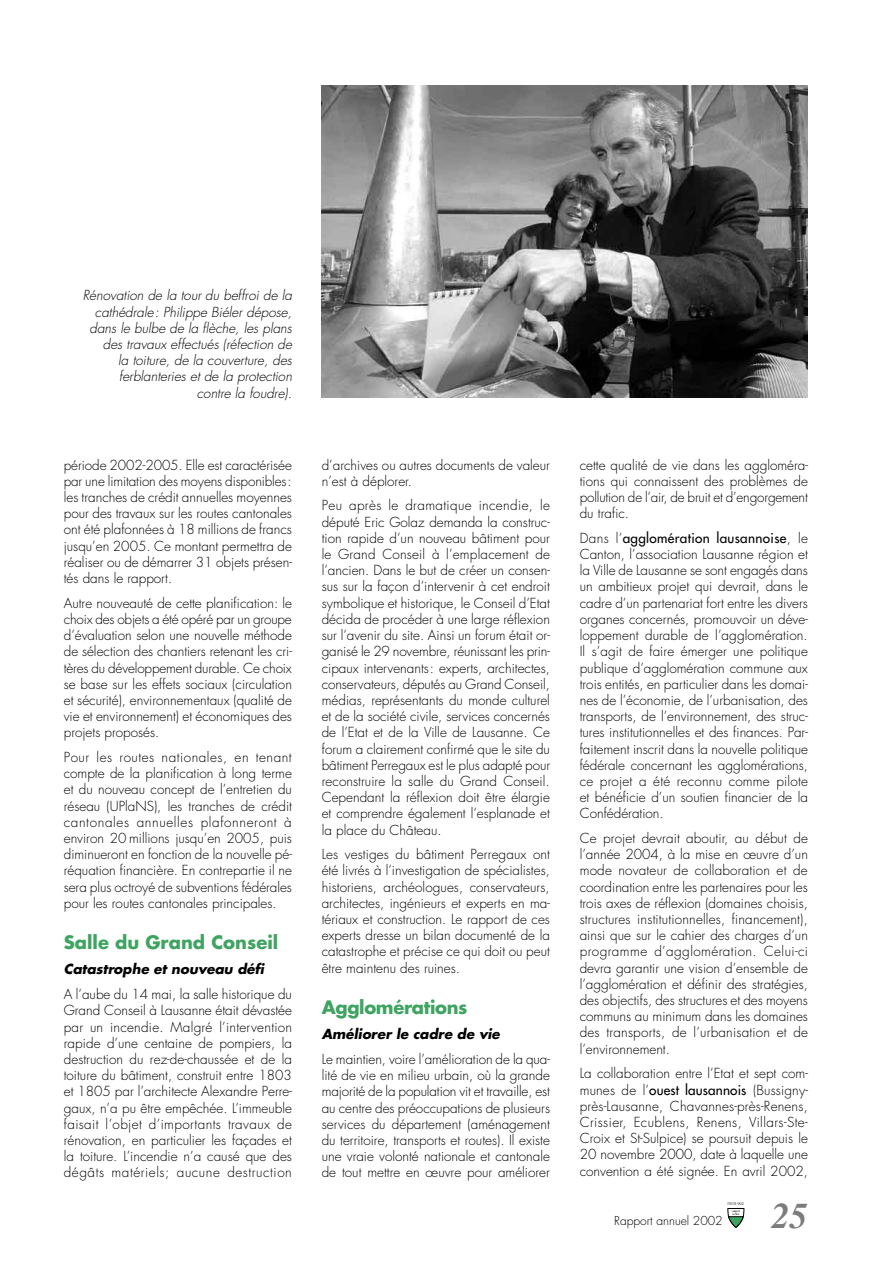
<style>
.page{position:relative;width:893px;height:1263px;background:#fff}
.page>*{position:absolute;margin:0;border:0;box-sizing:border-box;transform-origin:0 0}
.t1{font:italic 700 36px "Times";color:#7c7c7c}
.t2{font:700 18px "Futura";color:#3fa462}
.t3{font:700 18px "Futura";letter-spacing:-.02em;color:#3fa462}
.t4{font:300 13.5px/16.2px "Futura";color:#000;text-align:justify}
.t5{font:italic 300 13.5px/16.2px "Futura";color:#000;text-align:right}
.t6{font:italic 700 13.5px "Futura";color:#000}
.t7{font:300 12px "Futura";color:#000}
.s1{font-weight:400}
</style>
<div class="page">
<svg style="left:728px;top:1202px;width:16px;height:25px"></svg>
<img style="left:321px;top:85px;width:487px;height:313px">
<p class="t5" style="left:83px;top:288px;width:211px">Rénovation de la tour du beffroi de la cathédrale: Philippe Biéler dépose, dans le bulbe de la flèche, les plans des travaux effectués (réfection de<br>la toiture, de la couverture, des ferblanteries et de la protection contre la foudre).</p>
<p class="t4" style="left:64px;top:457px;width:230px">période 2002-2005. Elle est caractérisée par une limitation des moyens disponibles: les tranches de crédit annuelles moyennes pour des travaux sur les routes cantonales ont été plafonnées à 18 millions de francs jusqu’en 2005. Ce montant permettra de réaliser ou de démarrer 31 objets présen&shy;tés dans le rapport.</p>
<p class="t4" style="left:64px;top:595px;width:230px">Autre nouveauté de cette planification: le choix des objets a été opéré par un groupe d’évaluation selon une nouvelle méthode de sélection des chantiers retenant les cri&shy;tères du développement durable. Ce choix se base sur les effets sociaux (circulation et sécurité), environnementaux (qualité de vie et environnement) et économiques des projets proposés.</p>
<p class="t4" style="left:64px;top:749px;width:230px">Pour les routes nationales, en tenant compte de la planification à long terme et du nouveau concept de l’entretien du réseau (UPlaNS), les tranches de crédit cantonales annuelles plafonneront à environ 20 millions jusqu’en 2005, puis diminueront en fonction de la nouvelle pé&shy;réquation financière. En contrepartie il ne sera plus octroyé de subventions fédérales pour les routes cantonales principales.</p>
<h2 class="t2" style="left:64px;top:930px;width:216px">Salle du Grand Conseil</h2>
<p class="t6" style="left:64px;top:960px;width:203px">Catastrophe et nouveau défi</p>
<p class="t4" style="left:64px;top:986px;width:230px">A l’aube du 14 mai, la salle historique du Grand Conseil à Lausanne était dévastée par un incendie. Malgré l’intervention rapide d’une centaine de pompiers, la destruction du rez-de-chaussée et de la toiture du bâtiment, construit entre 1803 et 1805 par l’architecte Alexandre Perre&shy;gaux, n’a pu être empêchée. L’immeuble faisait l’objet d’importants travaux de rénovation, en particulier les façades et la toiture. L’incendie n’a causé que des dégâts matériels; aucune destruction</p>
<p class="t4" style="left:322px;top:457px;width:230px">d’archives ou autres documents de valeur n’est à déplorer.</p>
<p class="t4" style="left:322px;top:498px;width:230px">Peu après le dramatique incendie, le député Eric Golaz demanda la construc&shy;tion rapide d’un nouveau bâtiment pour le Grand Conseil à l’emplacement de l’ancien. Dans le but de créer un consen&shy;sus sur la façon d’intervenir à cet endroit symbolique et historique, le Conseil d’Etat décida de procéder à une large réflexion sur l’avenir du site. Ainsi un forum était or&shy;ganisé le 29 novembre, réunissant les prin&shy;cipaux intervenants: experts, architectes, conservateurs, députés au Grand Conseil, médias, représentants du monde culturel et de la société civile, services concernés de l’Etat et de la Ville de Lausanne. Ce forum a clairement confirmé que le site du bâtiment Perregaux est le plus adapté pour reconstruire la salle du Grand Conseil.<br>Cependant la réflexion doit être élargie et comprendre également l’esplanade et la place du Château.</p>
<p class="t4" style="left:322px;top:847px;width:230px">Les vestiges du bâtiment Perregaux ont été livrés à l’investigation de spécialistes, historiens, archéologues, conservateurs, architectes, ingénieurs et experts en ma&shy;tériaux et construction. Le rapport de ces experts dresse un bilan documenté de la catastrophe et précise ce qui doit ou peut être maintenu des ruines.</p>
<h2 class="t3" style="left:322px;top:995px;width:147px">Agglomérations</h2>
<p class="t6" style="left:322px;top:1025px;width:179px">Améliorer le cadre de vie</p>
<p class="t4" style="left:322px;top:1051px;width:230px">Le maintien, voire l’amélioration de la qua&shy;lité de vie en milieu urbain, où la grande majorité de la population vit et travaille, est au centre des préoccupations de plusieurs services du département (aménagement du territoire, transports et routes). Il existe une vraie volonté nationale et cantonale de tout mettre en œuvre pour améliorer</p>
<p class="t4" style="left:580px;top:457px;width:230px">cette qualité de vie dans les aggloméra&shy;tions qui connaissent des problèmes de pollution de l’air, de bruit et d’engorgement du trafic.</p>
<p class="t4" style="left:580px;top:530px;width:230px">Dans l’<span class="s1">agglomération lausannoise</span>, le Canton, l’association Lausanne région et la Ville de Lausanne se sont engagés dans un ambitieux projet qui devrait, dans le cadre d’un partenariat fort entre les divers organes concernés, promouvoir un déve&shy;loppement durable de l’agglomération.<br>Il s’agit de faire émerger une politique publique d’agglomération commune aux trois entités, en particulier dans les domai&shy;nes de l’économie, de l’urbanisation, des transports, de l’environnement, des struc&shy;tures institutionnelles et des finances. Par&shy;faitement inscrit dans la nouvelle politique fédérale concernant les agglomérations, ce projet a été reconnu comme pilote et bénéficie d’un soutien financier de la Confédération.</p>
<p class="t4" style="left:580px;top:830px;width:230px">Ce projet devrait aboutir, au début de l’année 2004, à la mise en œuvre d’un mode novateur de collaboration et de coordination entre les partenaires pour les trois axes de réflexion (domaines choisis, structures institutionnelles, financement), ainsi que sur le cahier des charges d’un programme d’agglomération. Celui-ci devra garantir une vision d’ensemble de l’agglomération et définir des stratégies, des objectifs, des structures et des moyens communs au minimum dans les domaines des transports, de l’urbanisation et de l’environnement.</p>
<p class="t4" style="left:580px;top:1066px;width:230px">La collaboration entre l’Etat et sept com&shy;munes de l’<span class="s1">ouest lausannois</span> (Bussigny&shy;près-Lausanne, Chavannes-près-Renens, Crissier, Ecublens, Renens, Villars-Ste-Croix et St-Sulpice) se poursuit depuis le 20 novembre 2000, date à laquelle une convention a été signée. En avril 2002,</p>
<p class="t7" style="left:614px;top:1213px;width:110px">Rapport annuel 2002</p>
<h1 class="t1" style="left:772px;top:1195px;width:37px">25</h1>
</div>
